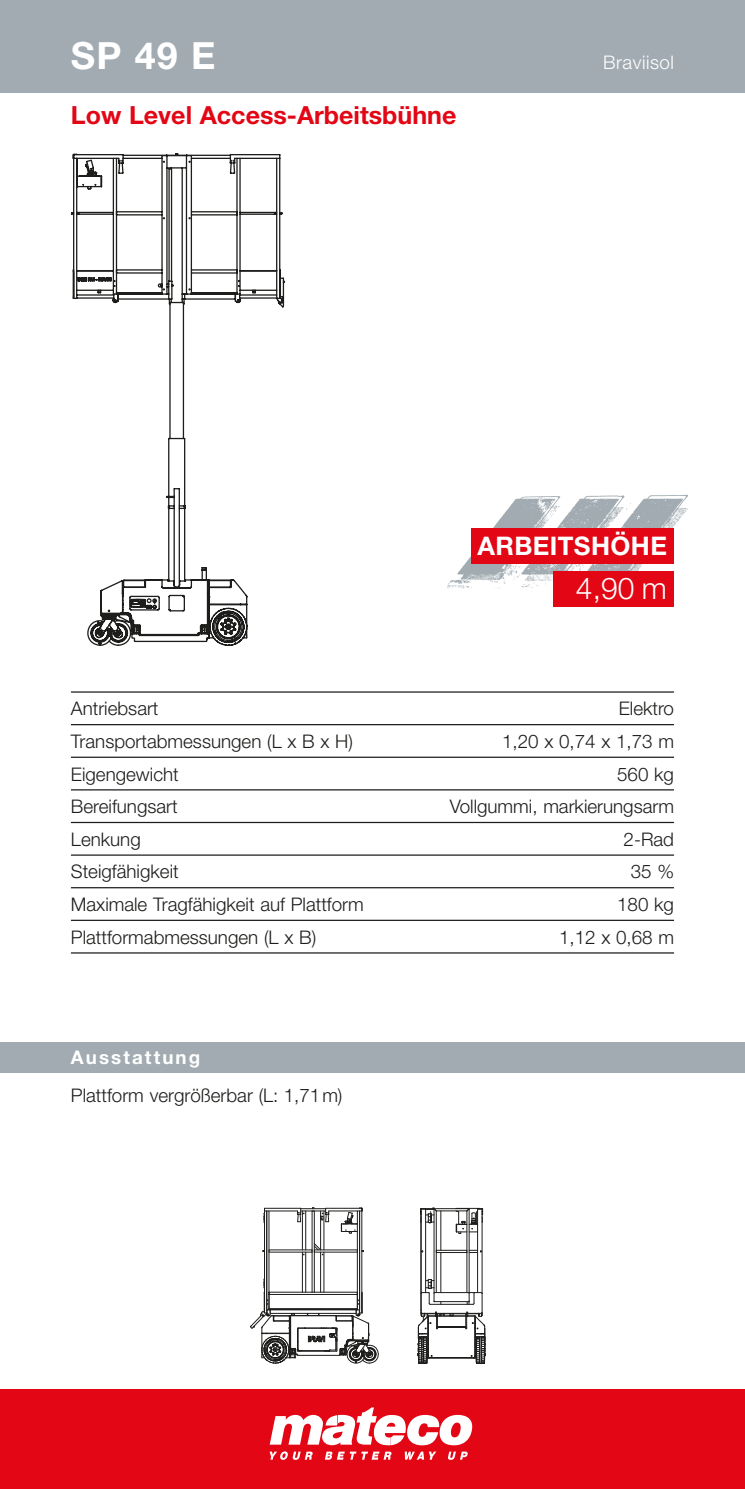
<style>
.page{position:relative;width:745px;height:1489px;background:#fff}
.page>*{position:absolute;margin:0;border:0;box-sizing:border-box;transform-origin:0 0}
.t1{font:700 37.5px "Helvetica Neue";color:#fff}
.t2{font:300 30px "Helvetica Neue";color:#fff}
.t3{font:700 25.5px "Helvetica Neue";letter-spacing:.015em;color:#fff}
.t4{font:700 25px "Helvetica Neue";color:#e30614}
.t5{font:300 18.75px/32.5px "Helvetica Neue";color:#1d1d1b}
.t6{font:700 18.75px "Helvetica Neue";letter-spacing:.11em;color:#fff}
.t7{font:300 18.75px "Helvetica Neue";letter-spacing:.03em;color:#fff}
</style>
<div class="page">
<div style="left:0;top:1042px;width:744px;height:30px;background:#a1abb1"></div>
<div style="left:0;top:0;width:744px;height:92px;background:#a1abb1"></div>
<div style="left:0;top:1389px;width:744px;height:99px;background:#e30614"></div>
<svg style="left:71px;top:153px;width:215px;height:493px"></svg>
<svg style="left:250px;top:1207px;width:129px;height:156px"></svg>
<svg style="left:417px;top:1207px;width:69px;height:157px"></svg>
<hr style="left:71px;top:691px;width:602px;height:1px;background:#1d1d1b">
<hr style="left:71px;top:724px;width:602px;height:1px;background:#1d1d1b">
<hr style="left:71px;top:756px;width:602px;height:1px;background:#1d1d1b">
<hr style="left:71px;top:789px;width:602px;height:1px;background:#1d1d1b">
<hr style="left:71px;top:821px;width:602px;height:2px;background:#1d1d1b">
<hr style="left:71px;top:854px;width:602px;height:1px;background:#1d1d1b">
<hr style="left:71px;top:887px;width:602px;height:1px;background:#1d1d1b">
<hr style="left:71px;top:919px;width:602px;height:1px;background:#1d1d1b">
<hr style="left:71px;top:952px;width:602px;height:1px;background:#1d1d1b">
<svg style="left:269px;top:1407px;width:203px;height:38px"></svg>
<svg style="left:269px;top:1451px;width:43px;height:8px"></svg>
<svg style="left:325px;top:1451px;width:66px;height:8px"></svg>
<svg style="left:404px;top:1451px;width:32px;height:8px"></svg>
<svg style="left:448px;top:1451px;width:19px;height:8px"></svg>
<img style="left:447px;top:494px;width:241px;height:104px">
<div style="left:471px;top:528px;width:202px;height:35px;background:#e30614"></div>
<div style="left:553px;top:570px;width:120px;height:36px;background:#e30614"></div>
<h1 class="t1" style="left:71px;top:43px;width:146px">SP 49 E</h1>
<h3 class="t4" style="left:71px;top:106px;width:387px">Low Level Access-Arbeitsbühne</h3>
<p class="t7" style="left:602px;top:56px;width:72px">Braviisol</p>
<h3 class="t3" style="left:477px;top:537px;width:191px">ARBEITSHÖHE</h3>
<h2 class="t2" style="left:575px;top:578px;width:92px">4,90 m</h2>
<p class="t5" style="left:71px;top:694px;width:294px">Antriebsart<br>Transportabmessungen (L x B x H)<br>Eigengewicht<br>Bereifungsart<br>Lenkung<br>Steigfähigkeit<br>Maximale Tragfähigkeit auf Plattform<br>Plattformabmessungen (L x B)</p>
<p class="t5" style="left:449px;top:694px;width:226px;text-align:right">Elektro<br>1,20 x 0,74 x 1,73 m<br>560 kg<br>Vollgummi, markierungsarm<br>2-Rad<br>35 %<br>180 kg<br>1,12 x 0,68 m</p>
<p class="t6" style="left:71px;top:1050px;width:131px">Ausstattung</p>
<p class="t5" style="left:71px;top:1080px;width:273px">Plattform vergrößerbar (L: 1,71m)</p>
</div>
